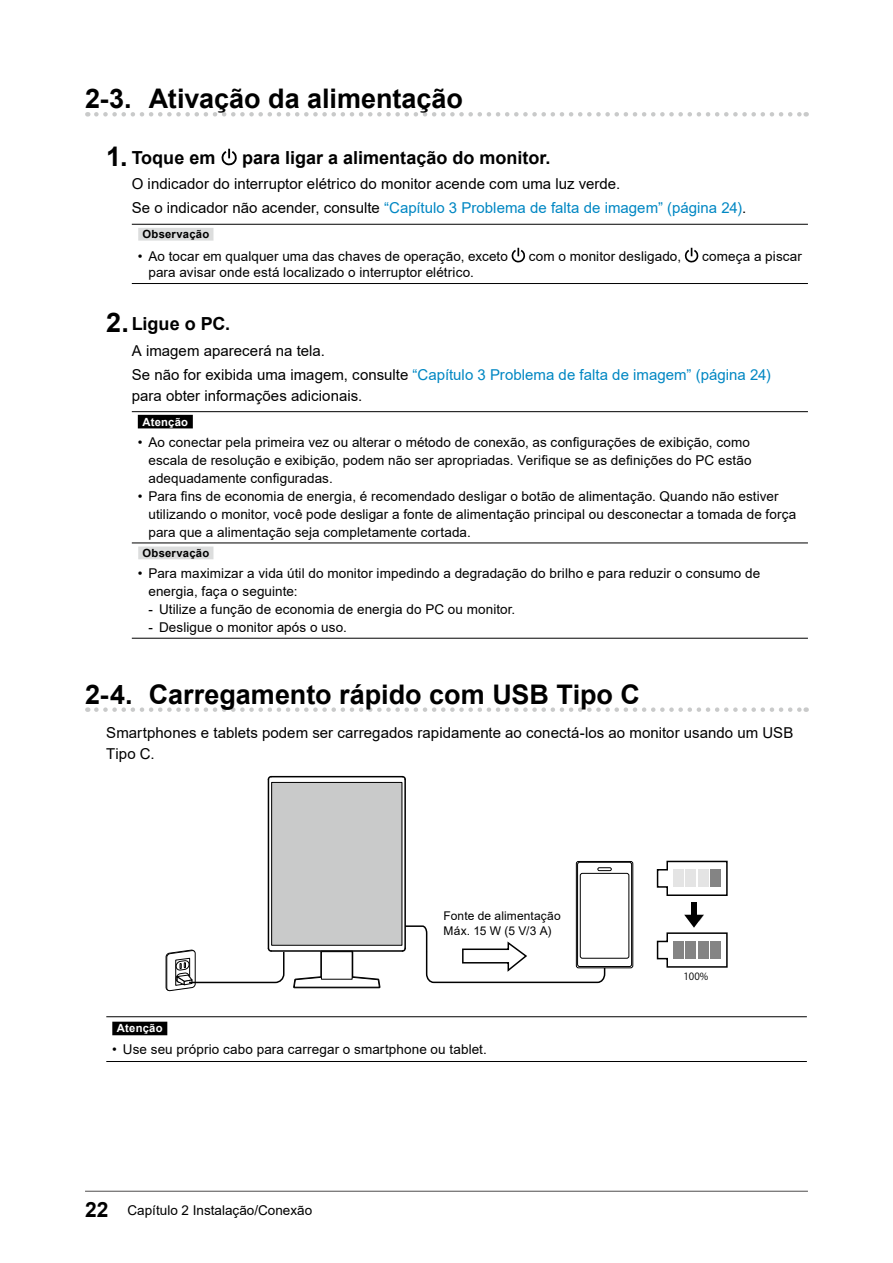
<style>
.page{position:relative;width:893px;height:1263px;background:#fff}
.page>*{position:absolute;margin:0;border:0;box-sizing:border-box;transform-origin:0 0}
.t1{font:700 27px "Arial";color:#000}
.t2{font:700 18px "Arial";color:#000}
.t3{font:15px/24px "Arial";letter-spacing:.005em;color:#000}
.t4{font:13.5px/18px "Arial";letter-spacing:.005em;color:#000}
.t5{font:12px/15px "Arial";letter-spacing:.01em;color:#000}
.t6{font:700 11.25px "Arial";letter-spacing:.02em;color:#000}
.t7{font:700 11.25px "Arial";letter-spacing:.02em;color:#fff}
.t8{font:9.9px "Koz Go Pro";color:#000}
.s1{font-size:27px}
.s2{color:#0087c3}
.s3{font-weight:700;font-size:21px}
</style>
<div class="page">
<hr style="left:85px;top:1191px;width:723px;height:1px;background:#595757">
<svg style="left:96px;top:112px;width:711px;height:5px"></svg>
<svg style="left:96px;top:707px;width:711px;height:5px"></svg>
<svg style="left:221px;top:149px;width:16px;height:17px"></svg>
<hr style="left:132px;top:224px;width:676px;height:1px;background:#000">
<hr style="left:132px;top:283px;width:676px;height:1px;background:#000">
<div style="left:138px;top:228px;width:75px;height:13px;background:#dcdddd"></div>
<svg style="left:512px;top:248px;width:13px;height:14px"></svg>
<svg style="left:685px;top:248px;width:13px;height:14px"></svg>
<hr style="left:132px;top:411px;width:676px;height:1px;background:#000">
<hr style="left:132px;top:543px;width:676px;height:1px;background:#000">
<hr style="left:132px;top:638px;width:676px;height:1px;background:#000">
<div style="left:138px;top:415px;width:55px;height:13px;background:#000"></div>
<div style="left:138px;top:546px;width:75px;height:13px;background:#dcdddd"></div>
<svg style="left:656px;top:860px;width:71px;height:108px"></svg>
<div style="left:576px;top:861px;width:57px;height:107px;border:1px solid #000;border-radius:2px"></div>
<svg style="left:578px;top:862px;width:54px;height:104px"></svg>
<div style="left:577px;top:862px;width:55px;height:105px;border:1px solid #000;border-radius:2px"></div>
<div style="left:580px;top:873px;width:49px;height:85px;background:#fff;border-radius:2px"></div>
<div style="left:580px;top:873px;width:49px;height:85px;border:1px solid #000;border-radius:2px"></div>
<div style="left:597px;top:867px;width:15px;height:4px;border:1px solid #000"></div>
<svg style="left:293px;top:975px;width:88px;height:14px"></svg>
<div style="left:321px;top:952px;width:31px;height:27px;background:#fff"></div>
<div style="left:321px;top:951px;width:32px;height:28px;border:1px solid #000"></div>
<hr style="left:404px;top:779px;width:2px;height:169px;background:#000">
<hr style="left:271px;top:950px;width:131px;height:2px;background:#000">
<hr style="left:268px;top:779px;width:1px;height:169px;background:#000">
<hr style="left:271px;top:776px;width:131px;height:1px;background:#000">
<svg style="left:401px;top:776px;width:5px;height:5px"></svg>
<svg style="left:166px;top:947px;width:119px;height:44px"></svg>
<svg style="left:267px;top:776px;width:6px;height:5px"></svg>
<div style="left:272px;top:782px;width:130px;height:163px;background:#c9caca"></div>
<div style="left:271px;top:782px;width:131px;height:164px;border:1px solid #000"></div>
<svg style="left:401px;top:925px;width:205px;height:59px"></svg>
<hr style="left:106px;top:1016px;width:701px;height:1px;background:#000">
<hr style="left:106px;top:1061px;width:701px;height:1px;background:#000">
<div style="left:112px;top:1022px;width:55px;height:13px;background:#000"></div>
<h1 class="t1" style="left:85px;top:80px;width:380px">2-3. Ativação da alimentação</h1>
<h2 class="t2" style="left:106px;top:144px;width:111px"><span class="s1">1.</span> Toque em</h2>
<h2 class="t2" style="left:242px;top:144px;width:310px">para ligar a alimentação do monitor.</h2>
<p class="t3" style="left:132px;top:172px;width:616px">O indicador do interruptor elétrico do monitor acende com uma luz verde.<br>Se o indicador não acender, consulte <span class="s2">“Capítulo 3 Problema de falta de imagem” (página 24)</span>.</p>
<p class="t6" style="left:142px;top:226px;width:68px">Observação</p>
<p class="t4" style="left:138px;top:247px;width:372px">• Ao tocar em qualquer uma das chaves de operação, exceto</p>
<p class="t4" style="left:529px;top:247px;width:154px">com o monitor desligado,</p>
<p class="t4" style="left:702px;top:247px;width:101px">começa a piscar</p>
<p class="t4" style="left:148px;top:263px;width:327px">para avisar onde está localizado o interruptor elétrico.</p>
<h2 class="t2" style="left:106px;top:311px;width:125px"><span class="s1">2.</span>Ligue o PC.</h2>
<p class="t3" style="left:132px;top:338px;width:640px">A imagem aparecerá na tela.<br>Se não for exibida uma imagem, consulte <span class="s2">“Capítulo 3 Problema de falta de imagem” (página 24)</span></p>
<p class="t3" style="left:132px;top:383px;width:232px">para obter informações adicionais.</p>
<p class="t7" style="left:142px;top:414px;width:47px">Atenção</p>
<p class="t4" style="left:148px;top:433px;width:605px;text-align:justify;text-indent:-11px">• Ao conectar pela primeira vez ou alterar o método de conexão, as configurações de exibição, como escala de resolução e exibição, podem não ser apropriadas. Verifique se as definições do PC estão adequadamente configuradas.</p>
<p class="t4" style="left:148px;top:487px;width:649px;text-indent:-11px">• Para fins de economia de energia, é recomendado desligar o botão de alimentação. Quando não estiver utilizando o monitor, você pode desligar a fonte de alimentação principal ou desconectar a tomada de força para que a alimentação seja completamente cortada.</p>
<p class="t6" style="left:142px;top:545px;width:68px">Observação</p>
<p class="t4" style="left:148px;top:564px;width:613px;text-indent:-11px">• Para maximizar a vida útil do monitor impedindo a degradação do brilho e para reduzir o consumo de energia, faça o seguinte:</p>
<p class="t4" style="left:148px;top:600px;width:368px">- Utilize a função de economia de energia do PC ou monitor.</p>
<p class="t4" style="left:148px;top:618px;width:200px">- Desligue o monitor após o uso.</p>
<h1 class="t1" style="left:85px;top:675px;width:557px">2-4. Carregamento rápido com USB Tipo C</h1>
<p class="t3" style="left:106px;top:722px;width:689px;line-height:21px">Smartphones e tablets podem ser carregados rapidamente ao conectá-los ao monitor usando um USB<br>Tipo C.</p>
<p class="t5" style="left:444px;top:908px;width:119px">Fonte de alimentação<br>Máx. 15 W (5 V/3 A)</p>
<p class="t7" style="left:117px;top:1020px;width:47px">Atenção</p>
<p class="t4" style="left:112px;top:1040px;width:376px">• Use seu próprio cabo para carregar o smartphone ou tablet.</p>
<p class="t4" style="left:85px;top:1201px;width:229px"><span class="s3">22</span> Capítulo 2 Instalação/Conexão</p>
<p class="t8" style="left:683px;top:969px;width:26px">100%</p>
</div>
